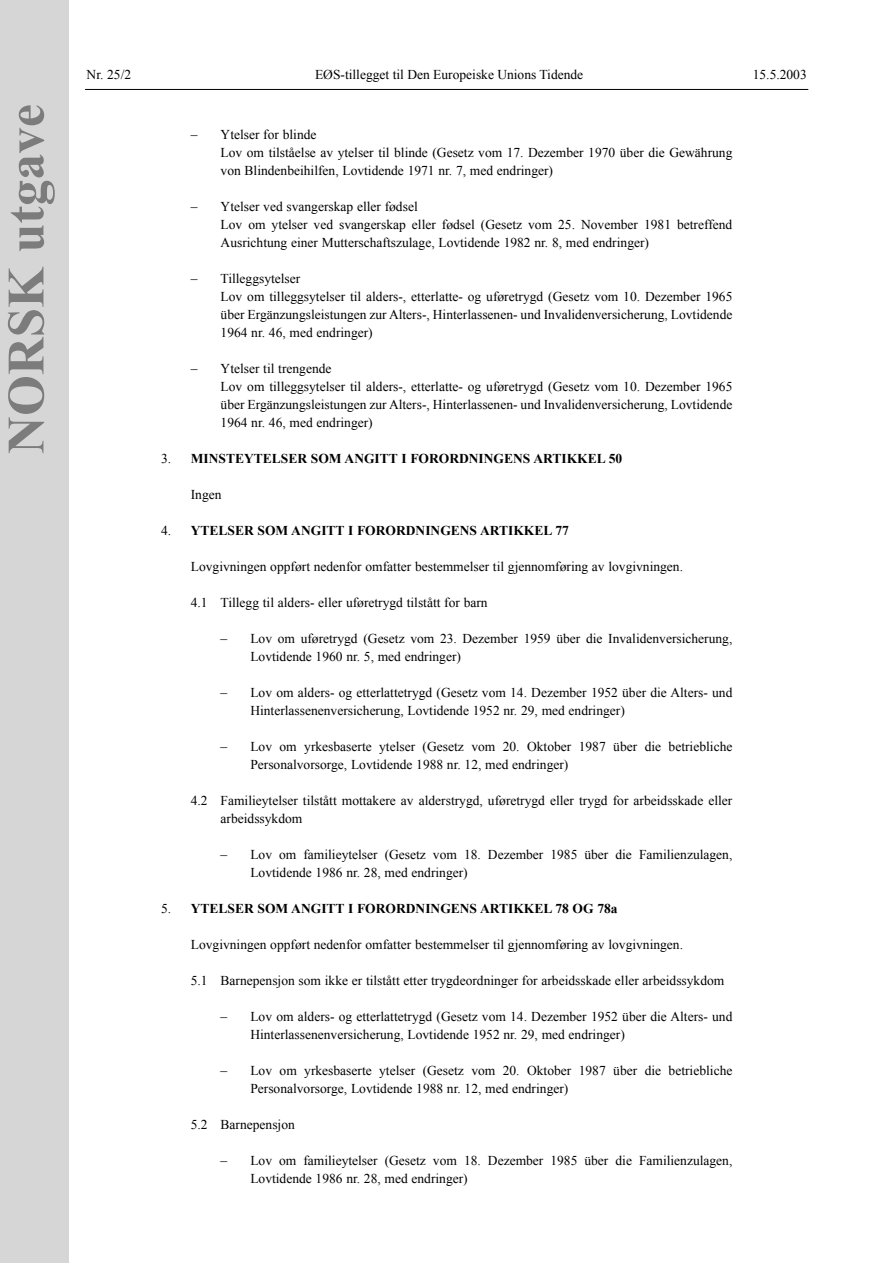
<style>
.page{position:relative;width:893px;height:1263px;background:#fff}
.page>*{position:absolute;margin:0;border:0;box-sizing:border-box;transform-origin:0 0}
.t1{font:700 52.5px "Times New Roman";color:#7c7c7c}
.t2{font:13.5px/18px "Times New Roman";color:#000}
.t3{font:700 13.5px "Times New Roman";color:#000}
.s1{font-weight:400}
</style>
<div class="page">
<hr style="left:85px;top:89px;width:723px;height:1px;background:#000">
<div style="left:0;top:0;width:68px;height:1263px;background:#d6d6d6"></div>
<h1 class="t1" style="left:-3px;top:454px;width:351px;rotate:-90deg">NORSK utgave</h1>
<p class="t2" style="left:87px;top:66px;width:46px">Nr. 25/2</p>
<p class="t2" style="left:315px;top:66px;width:270px">EØS-tillegget til Den Europeiske Unions Tidende</p>
<p class="t2" style="left:752px;top:66px;width:55px">15.5.2003</p>
<p class="t2" style="left:220px;top:125px;width:513px;text-indent:-30px">– Ytelser for blinde<br>Lov om tilståelse av ytelser til blinde (Gesetz vom 17. Dezember 1970 über die Gewährung von Blindenbeihilfen, Lovtidende 1971 nr. 7, med endringer)</p>
<p class="t2" style="left:220px;top:197px;width:513px;text-indent:-30px">– Ytelser ved svangerskap eller fødsel<br>Lov om ytelser ved svangerskap eller fødsel (Gesetz vom 25. November 1981 betreffend<br>Ausrichtung einer Mutterschaftszulage, Lovtidende 1982 nr. 8, med endringer)</p>
<p class="t2" style="left:220px;top:269px;width:513px;text-indent:-30px">– Tilleggsytelser<br>Lov om tilleggsytelser til alders-, etterlatte- og uføretrygd (Gesetz vom 10. Dezember 1965 über Ergänzungsleistungen zur Alters-, Hinterlassenen- und Invalidenversicherung, Lovtidende 1964 nr. 46, med endringer)</p>
<p class="t2" style="left:220px;top:359px;width:513px;text-indent:-30px">– Ytelser til trengende<br>Lov om tilleggsytelser til alders-, etterlatte- og uføretrygd (Gesetz vom 10. Dezember 1965 über Ergänzungsleistungen zur Alters-, Hinterlassenen- und Invalidenversicherung, Lovtidende 1964 nr. 46, med endringer)</p>
<p class="t3" style="left:161px;top:451px;width:462px"><span class="s1">3.</span> MINSTEYTELSER SOM ANGITT I FORORDNINGENS ARTIKKEL 50</p>
<p class="t2" style="left:191px;top:485px;width:32px">Ingen</p>
<p class="t3" style="left:161px;top:523px;width:409px"><span class="s1">4.</span> YTELSER SOM ANGITT I FORORDNINGENS ARTIKKEL 77</p>
<p class="t2" style="left:191px;top:557px;width:494px">Lovgivningen oppført nedenfor omfatter bestemmelser til gjennomføring av lovgivningen.</p>
<p class="t2" style="left:191px;top:593px;width:298px">4.1 Tillegg til alders- eller uføretrygd tilstått for barn</p>
<p class="t2" style="left:250px;top:629px;width:483px;text-indent:-30px">– Lov om uføretrygd (Gesetz vom 23. Dezember 1959 über die Invalidenversicherung,<br>Lovtidende 1960 nr. 5, med endringer)</p>
<p class="t2" style="left:250px;top:683px;width:483px;text-indent:-30px">– Lov om alders- og etterlattetrygd (Gesetz vom 14. Dezember 1952 über die Alters- und<br>Hinterlassenenversicherung, Lovtidende 1952 nr. 29, med endringer)</p>
<p class="t2" style="left:250px;top:737px;width:483px;text-indent:-30px">– Lov om yrkesbaserte ytelser (Gesetz vom 20. Oktober 1987 über die betriebliche<br>Personalvorsorge, Lovtidende 1988 nr. 12, med endringer)</p>
<p class="t2" style="left:220px;top:791px;width:513px;text-indent:-30px">4.2 Familieytelser tilstått mottakere av alderstrygd, uføretrygd eller trygd for arbeidsskade eller arbeidssykdom</p>
<p class="t2" style="left:250px;top:845px;width:483px;text-indent:-30px">– Lov om familieytelser (Gesetz vom 18. Dezember 1985 über die Familienzulagen,<br>Lovtidende 1986 nr. 28, med endringer)</p>
<p class="t3" style="left:161px;top:901px;width:458px"><span class="s1">5.</span> YTELSER SOM ANGITT I FORORDNINGENS ARTIKKEL 78 OG 78a</p>
<p class="t2" style="left:191px;top:935px;width:494px">Lovgivningen oppført nedenfor omfatter bestemmelser til gjennomføring av lovgivningen.</p>
<p class="t2" style="left:191px;top:971px;width:535px">5.1 Barnepensjon som ikke er tilstått etter trygdeordninger for arbeidsskade eller arbeidssykdom</p>
<p class="t2" style="left:250px;top:1007px;width:483px;text-indent:-30px">– Lov om alders- og etterlattetrygd (Gesetz vom 14. Dezember 1952 über die Alters- und<br>Hinterlassenenversicherung, Lovtidende 1952 nr. 29, med endringer)</p>
<p class="t2" style="left:250px;top:1061px;width:483px;text-indent:-30px">– Lov om yrkesbaserte ytelser (Gesetz vom 20. Oktober 1987 über die betriebliche<br>Personalvorsorge, Lovtidende 1988 nr. 12, med endringer)</p>
<p class="t2" style="left:191px;top:1115px;width:105px">5.2 Barnepensjon</p>
<p class="t2" style="left:250px;top:1151px;width:483px;text-indent:-30px">– Lov om familieytelser (Gesetz vom 18. Dezember 1985 über die Familienzulagen,<br>Lovtidende 1986 nr. 28, med endringer)</p>
</div>
